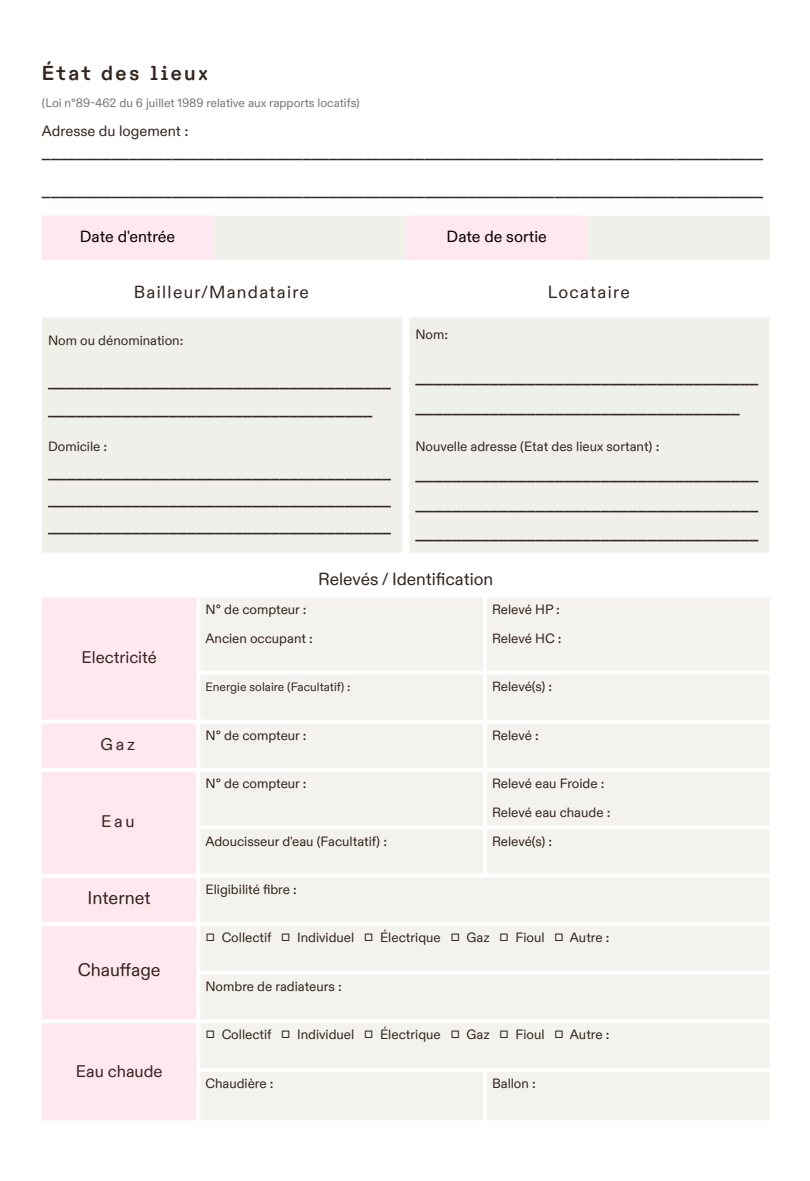
<style>
.page{position:relative;width:810px;height:1181px;background:#fff}
.page>*{position:absolute;margin:0;border:0;box-sizing:border-box;transform-origin:0 0}
.t1{font:21.6px/29.2px "Canva Sans";color:#342620}
.t2{font:20.25px "Canva Sans";color:#342620}
.t3{font:20.25px "Qasa Diatype Rounded Semi Mono Bold";letter-spacing:.095em;color:#342620}
.t4{font:18.15px "Qasa Diatype Rounded";color:#342620}
.t5{font:17.55px "Qasa Diatype Rounded";letter-spacing:.07em;color:#332520}
.t6{font:17.55px "Qasa Diatype Rounded";color:#332520}
.t7{font:16.8px "Qasa Diatype Rounded";color:#342620}
.t8{font:16.2px "Qasa Diatype Rounded";color:#000}
.t9{font:14.85px "Qasa Diatype Rounded";color:#342620}
.t10{font:13.5px "Qasa Diatype Rounded";color:#342620}
.t11{font:12.15px "Qasa Diatype Rounded";color:#767676}
.t12{font:12.15px "Qasa Diatype Rounded";color:#342620}
</style>
<div class="page">
<svg style="left:42px;top:216px;width:728px;height:44px;background:#f7eced"></svg>
<div style="left:42px;top:318px;width:727px;height:234px;background:#f0f0eb"></div>
<div style="left:42px;top:598px;width:154px;height:522px;background:#ffe8f0"></div>
<svg style="left:201px;top:598px;width:568px;height:522px;background:#f4f2ee"></svg>
<p class="t3" style="left:42px;top:61px;width:168px">État des lieux</p>
<p class="t11" style="left:42px;top:95px;width:319px">(Loi n°89-462 du 6 juillet 1989 relative aux rapports locatifs)</p>
<p class="t9" style="left:42px;top:122px;width:148px">Adresse du logement :</p>
<p class="t2" style="left:42px;top:137px;width:723px">___________________________________________________________________________________</p>
<p class="t2" style="left:42px;top:174px;width:723px">___________________________________________________________________________________</p>
<p class="t8" style="left:80px;top:226px;width:97px">Date d'entrée</p>
<p class="t8" style="left:447px;top:226px;width:102px">Date de sortie</p>
<p class="t5" style="left:134px;top:281px;width:177px">Bailleur/Mandataire</p>
<p class="t5" style="left:548px;top:281px;width:84px">Locataire</p>
<p class="t10" style="left:48px;top:332px;width:137px">Nom ou dénomination:</p>
<p class="t10" style="left:415px;top:326px;width:34px">Nom:</p>
<p class="t1" style="left:415px;top:360px;width:345px">_____________________________________ ___________________________________</p>
<p class="t10" style="left:415px;top:438px;width:246px">Nouvelle adresse (Etat des lieux sortant) :</p>
<p class="t1" style="left:415px;top:457px;width:345px;text-align:justify">_____________________________________ _____________________________________ _____________________________________</p>
<p class="t6" style="left:318px;top:568px;width:177px">Relevés / Identification</p>
<p class="t1" style="left:48px;top:365px;width:345px;line-height:27.3px">_____________________________________ ___________________________________</p>
<p class="t10" style="left:48px;top:438px;width:61px">Domicile :</p>
<p class="t1" style="left:48px;top:456px;width:345px;line-height:26.8px;text-align:justify">_____________________________________ _____________________________________ _____________________________________</p>
<p class="t7" style="left:82px;top:647px;width:77px">Electricité</p>
<p class="t7" style="left:101px;top:733px;width:36px">Gaz</p>
<p class="t7" style="left:101px;top:811px;width:35px">Eau</p>
<p class="t4" style="left:88px;top:886px;width:65px">Internet</p>
<p class="t4" style="left:78px;top:958px;width:84px">Chauffage</p>
<p class="t7" style="left:76px;top:1060px;width:88px">Eau chaude</p>
<p class="t10" style="left:206px;top:601px;width:103px">N° de compteur :</p>
<p class="t10" style="left:206px;top:630px;width:109px">Ancien occupant :</p>
<p class="t10" style="left:492px;top:601px;width:69px">Relevé HP :</p>
<p class="t10" style="left:492px;top:630px;width:71px">Relevé HC :</p>
<p class="t12" style="left:206px;top:679px;width:147px">Energie solaire (Facultatif) :</p>
<p class="t10" style="left:492px;top:677px;width:62px">Relevé(s) :</p>
<p class="t10" style="left:206px;top:726px;width:103px">N° de compteur :</p>
<p class="t10" style="left:492px;top:726px;width:48px">Relevé :</p>
<p class="t10" style="left:206px;top:774px;width:103px">N° de compteur :</p>
<p class="t10" style="left:492px;top:774px;width:114px">Relevé eau Froide :</p>
<p class="t10" style="left:492px;top:804px;width:120px">Relevé eau chaude :</p>
<p class="t10" style="left:206px;top:832px;width:183px">Adoucisseur d'eau (Facultatif) :</p>
<p class="t10" style="left:492px;top:832px;width:62px">Relevé(s) :</p>
<p class="t10" style="left:206px;top:880px;width:93px">Eligibilité fibre :</p>
<p class="t10" style="left:206px;top:929px;width:406px">◻️ Collectif ◻️ Individuel ◻️ Électrique ◻️ Gaz ◻️ Fioul ◻️ Autre :</p>
<p class="t10" style="left:206px;top:977px;width:138px">Nombre de radiateurs :</p>
<p class="t10" style="left:206px;top:1026px;width:406px">◻️ Collectif ◻️ Individuel ◻️ Électrique ◻️ Gaz ◻️ Fioul ◻️ Autre :</p>
<p class="t10" style="left:206px;top:1074px;width:70px">Chaudière :</p>
<p class="t10" style="left:492px;top:1074px;width:45px">Ballon :</p>
</div>
